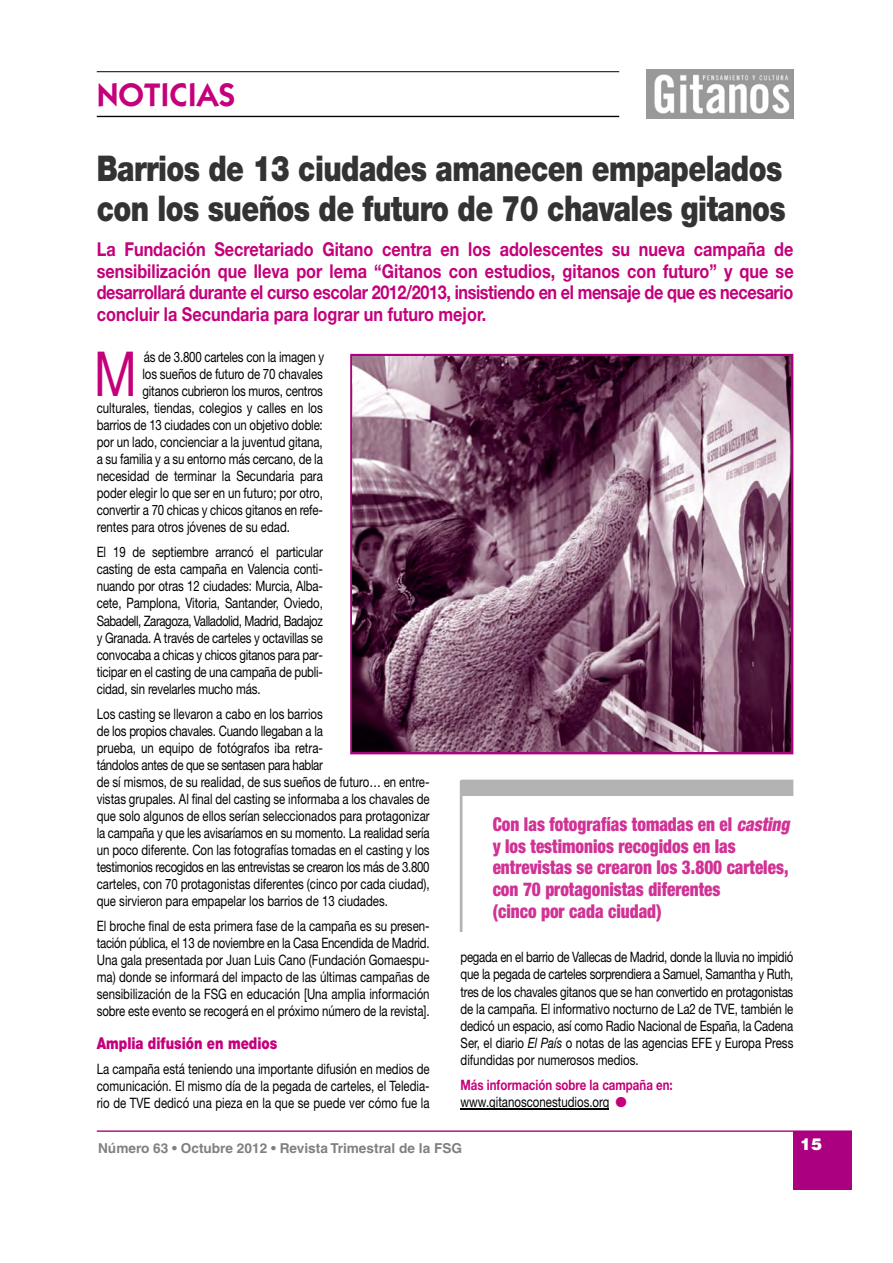
<style>
.page{position:relative;width:893px;height:1263px;background:#fff}
.page>*{position:absolute;margin:0;border:0;box-sizing:border-box;transform-origin:0 0}
.t1{font:62.1px "Helvetica Neue";color:#c4007b;scale:.8 1}
.t2{font:900 35.55px/39.6px "Helvetica Neue";letter-spacing:-.02em;color:#333;scale:.8 1}
.t3{font:600 32.7px "Itc Kabel";color:#c4007b}
.t4{font:700 19.05px/21.9px "Helvetica Neue";color:#c4007b;text-align:justify;scale:.85 1}
.t5{font:900 condensed 19.05px/21.9px "Helvetica Neue";color:#d03395;scale:.9 1}
.t6{font:900 16.35px "Helvetica Neue";color:#c4007b;scale:.8 1}
.t7{font:900 16.35px "Helvetica";color:#fff}
.t8{font:14.4px/17.1px "Helvetica Neue";letter-spacing:-.005em;color:#000;text-align:justify;scale:.8 1}
.t9{font:700 14.4px/17.1px "Helvetica Neue";color:#c4007b;scale:.8 1}
.t10{font:700 13.65px "Helvetica";color:#808080}
.s1{font-style:italic}
.s2{font-weight:400;color:#000}
</style>
<div class="page">
<hr style="left:97px;top:116px;width:522px;height:1px;background:#000">
<svg style="left:97px;top:72px;width:522px;height:1px"></svg>
<div style="left:793px;top:1131px;width:58px;height:58px;background:#ab007f"></div>
<hr style="left:97px;top:1130px;width:754px;height:2px;background:#ab007f">
<svg style="left:646px;top:69px;width:148px;height:50px;fill:#999"></svg>
<hr style="left:460px;top:1108px;width:149px;height:1px;background:#000">
<div style="left:350px;top:354px;width:443px;height:400px;border:3px solid #ab007f"></div>
<img style="left:353px;top:357px;width:437px;height:394px">
<hr style="left:460px;top:780px;width:2px;height:152px;background:#b3b3b3">
<div style="left:461px;top:779px;width:332px;height:17px;background:#b3b3b3"></div>
<h3 class="t3" style="left:97px;top:75px;width:140px">NOTICIAS</h3>
<h2 class="t2" style="left:97px;top:149px;width:863px">Barrios de 13 ciudades amanecen empapelados con los sueños de futuro de 70 chavales gitanos</h2>
<p class="t4" style="left:97px;top:237px;width:821px">La Fundación Secretariado Gitano centra en los adolescentes su nueva campaña de sensibilización que lleva por lema “Gitanos con estudios, gitanos con futuro” y que se desarrollará durante el curso escolar 2012/2013, insistiendo en el mensaje de que es necesario concluir la Secundaria para lograr un futuro mejor.</p>
<h1 class="t1" style="left:94px;top:337px;width:56px">M</h1>
<p class="t8" style="left:144px;top:348px;width:227px">ás de 3.800 carteles con la imagen y</p>
<p class="t8" style="left:142px;top:365px;width:227px">los sueños de futuro de 70 chavales</p>
<p class="t8" style="left:142px;top:382px;width:227px">gitanos cubrieron los muros, centros</p>
<p class="t8" style="left:97px;top:399px;width:284px">culturales, tiendas, colegios y calles en los</p>
<p class="t8" style="left:97px;top:416px;width:284px">barrios de 13 ciudades con un objetivo doble:</p>
<p class="t8" style="left:97px;top:433px;width:284px">por un lado, concienciar a la juventud gitana,</p>
<p class="t8" style="left:97px;top:450px;width:284px">a su familia y a su entorno más cercano, de la</p>
<p class="t8" style="left:97px;top:467px;width:284px">necesidad de terminar la Secundaria para</p>
<p class="t8" style="left:97px;top:484px;width:284px">poder elegir lo que ser en un futuro; por otro,</p>
<p class="t8" style="left:97px;top:501px;width:284px">convertir a 70 chicas y chicos gitanos en refe-</p>
<p class="t8" style="left:97px;top:518px;width:243px">rentes para otros jóvenes de su edad.</p>
<p class="t8" style="left:97px;top:543px;width:284px">El 19 de septiembre arrancó el particular casting de esta campaña en Valencia conti&shy;nuando por otras 12 ciudades: Murcia, Alba&shy;cete, Pamplona, Vitoria, Santander, Oviedo, Sabadell, Zaragoza, Valladolid, Madrid, Badajoz y Granada. A través de carteles y octavillas se convocaba a chicas y chicos gitanos para par&shy;ticipar en el casting de una campaña de publi&shy;cidad, sin revelarles mucho más.</p>
<p class="t8" style="left:97px;top:705px;width:418px;text-align:left">Los casting se llevaron a cabo en los barrios<br>de los propios chavales. Cuando llegaban a la<br>prueba, un equipo de fotógrafos iba retra-<br>tándolos antes de que se sentasen para hablar<br>de sí mismos, de su realidad, de sus sueños de futuro… en entre&shy;vistas grupales. Al final del casting se informaba a los chavales de que solo algunos de ellos serían seleccionados para protagonizar la campaña y que les avisaríamos en su momento. La realidad sería un poco diferente. Con las fotografías tomadas en el casting y los testimonios recogidos en las entrevistas se crearon los más de 3.800 carteles, con 70 protagonistas diferentes (cinco por cada ciudad), que sirvieron para empapelar los barrios de 13 ciudades.</p>
<p class="t8" style="left:97px;top:917px;width:418px">El broche final de esta primera fase de la campaña es su presen&shy;tación pública, el 13 de noviembre en la Casa Encendida de Madrid.<br>Una gala presentada por Juan Luis Cano (Fundación Gomaespu&shy;ma) donde se informará del impacto de las últimas campañas de sensibilización de la FSG en educación [Una amplia información sobre este evento se recogerá en el próximo número de la revista].</p>
<p class="t6" style="left:97px;top:1033px;width:227px">Amplia difusión en medios</p>
<p class="t8" style="left:97px;top:1060px;width:418px">La campaña está teniendo una importante difusión en medios de comunicación. El mismo día de la pegada de carteles, el Teledia&shy;rio de TVE dedicó una pieza en la que se puede ver cómo fue la</p>
<h3 class="t5" style="left:493px;top:812px;width:331px">Con las fotografías tomadas en el <span class="s1">casting </span>y los testimonios recogidos en las entrevistas se crearon los 3.800 carteles, con 70 protagonistas diferentes<br>(cinco por cada ciudad)</h3>
<p class="t8" style="left:460px;top:948px;width:417px">pegada en el barrio de Vallecas de Madrid, donde la lluvia no impidió que la pegada de carteles sorprendiera a Samuel, Samantha y Ruth, tres de los chavales gitanos que se han convertido en protagonistas de la campaña. El informativo nocturno de La2 de TVE, también le dedicó un espacio, así como Radio Nacional de España, la Cadena Ser, el diario <span class="s1">El País</span> o notas de las agencias EFE y Europa Press difundidas por numerosos medios.</p>
<p class="t9" style="left:460px;top:1075px;width:267px">Más información sobre la campaña en: <span class="s2">www.gitanosconestudios.org</span> ●</p>
<p class="t10" style="left:98px;top:1140px;width:365px">Número 63 • Octubre 2012 • Revista Trimestral de la FSG</p>
<p class="t7" style="left:800px;top:1133px;width:23px">15</p>
</div>
